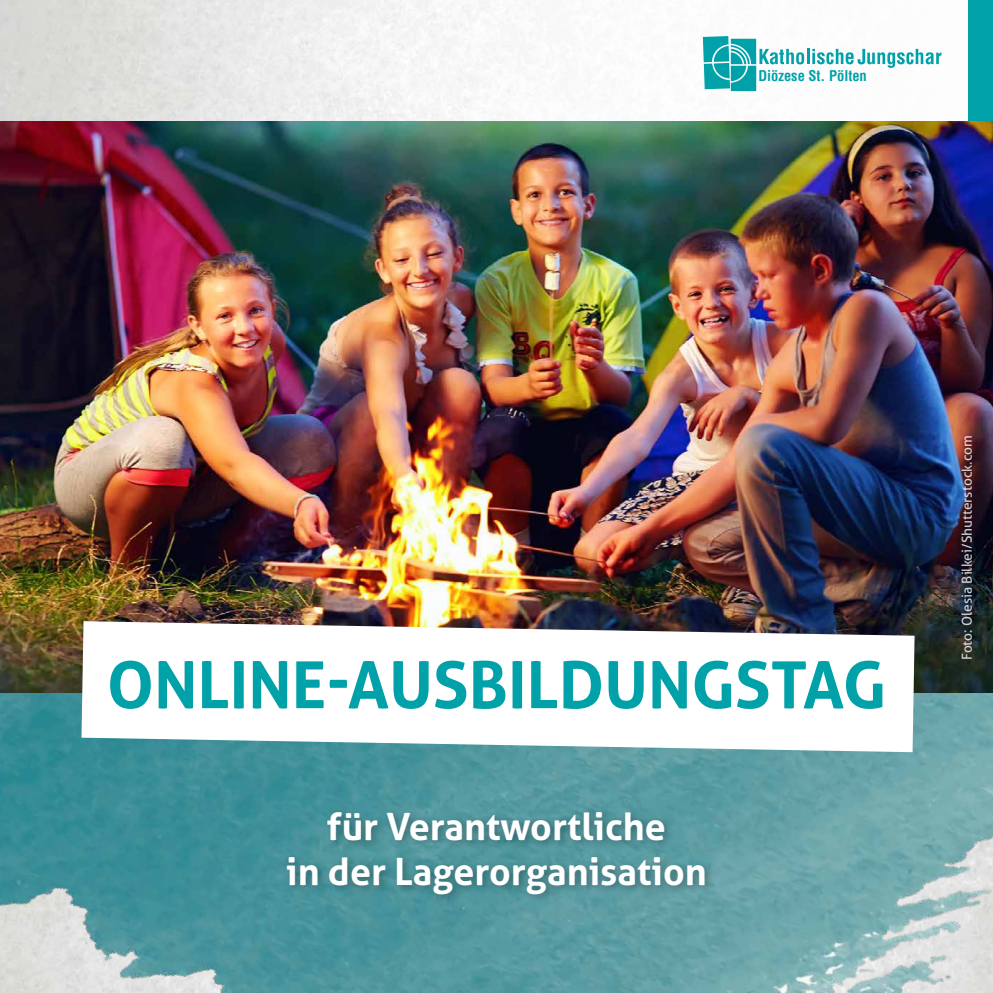
<style>
.page{position:relative;width:993px;height:993px;background:#fff}
.page>*{position:absolute;margin:0;border:0;box-sizing:border-box;transform-origin:0 0}
.t1{font:700 65px "Aller";color:#00a1a9}
.t2{font:700 37.5px/45px "Aller";color:#fff;text-align:center}
.t3{font:700 condensed 14.5px "Helvetica";color:#00a1a9}
.t4{font:13.75px "Aller";color:#fff}
</style>
<div class="page">
<img style="left:0;top:27px;width:992px;height:965px">
<div style="left:967px;top:0;width:25px;height:144px;background:#00a1a9"></div>
<div style="left:282px;top:805px;width:433px;height:98px;background:#000;opacity:.3"></div>
<img style="left:0;top:122px;width:992px;height:570px">
<svg style="left:702px;top:36px;width:101px;height:55px"></svg>
<hr style="left:806px;top:49px;width:3px;height:15px;background:#00a1a9">
<svg style="left:812px;top:49px;width:129px;height:19px"></svg>
<svg style="left:81px;top:621px;width:833px;height:131px"></svg>
<p class="t3" style="left:758px;top:66px;width:110px">Diözese St. Pölten</p>
<h1 class="t1" style="left:107px;top:644px;width:780px">ONLINE-AUSBILDUNGSTAG</h1>
<p class="t2" style="left:286px;top:803px;width:422px">für Verantwortliche<br>in der Lagerorganisation</p>
<p class="t4" style="left:958px;top:660px;width:226px;rotate:-90deg">Foto: Olesia Bilkei/Shutterstock.com</p>
</div>
